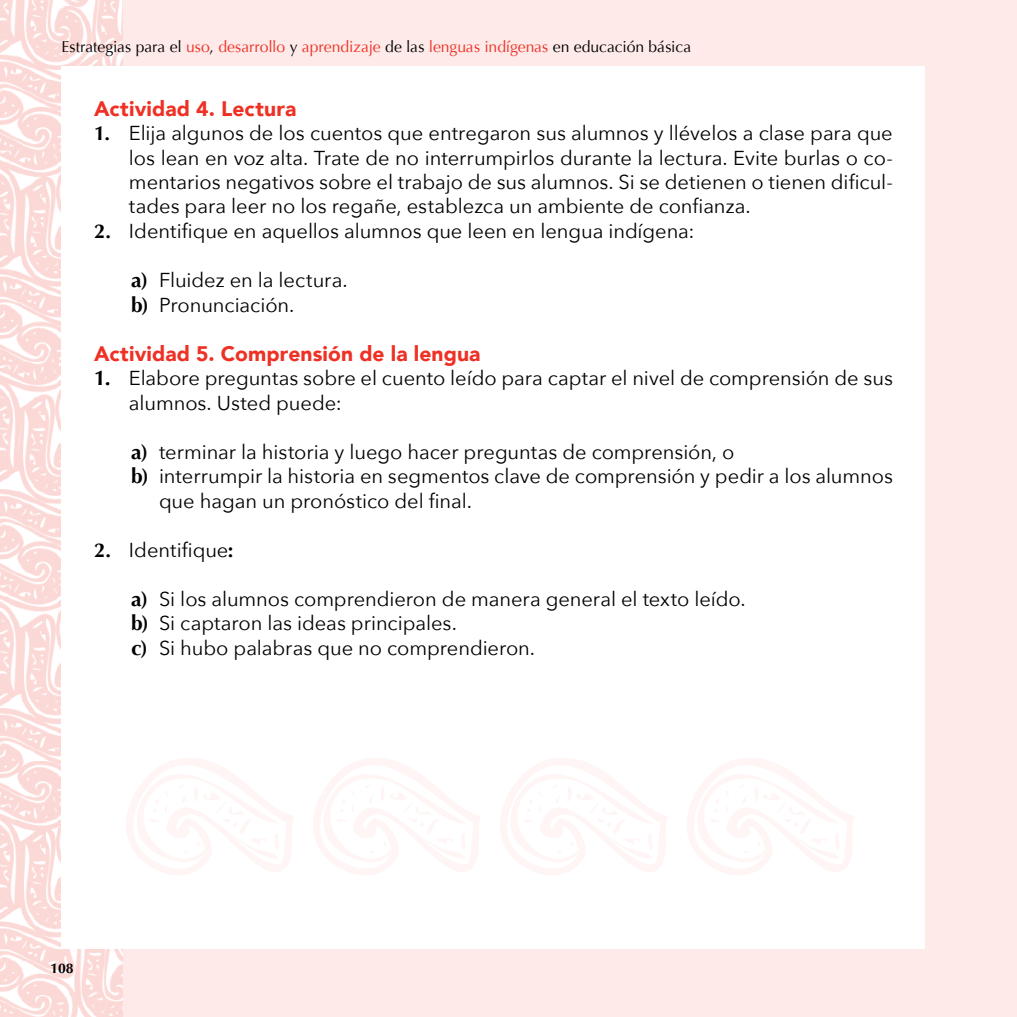
<style>
.page{position:relative;width:1017px;height:1017px;background:#fff}
.page>*{position:absolute;margin:0;border:0;box-sizing:border-box;transform-origin:0 0}
.t1{font:900 21px "Avenir";letter-spacing:.005em;color:#ee3124}
.t2{font:20.12px/24.5px "Avenir Next";letter-spacing:-.005em;color:#000}
.t3{font:15.75px "Optima";letter-spacing:-.005em;color:#000}
.t4{font:700 14px "Optima";color:#000}
.s1{color:#ee3124}
.s2{font-family:"Optima";font-weight:700}
.s3{font-family:"Optima";font-weight:700;font-size:21px}
</style>
<div class="page">
<img style="left:0;top:0;width:124px;height:1017px">
<div style="left:124px;top:0;width:893px;height:1017px;background:#fdeae9"></div>
<div style="left:62px;top:66px;width:863px;height:882px;background:#fff"></div>
<svg style="left:127px;top:758px;width:166px;height:117px"></svg>
<svg style="left:313px;top:758px;width:167px;height:117px"></svg>
<svg style="left:500px;top:758px;width:167px;height:117px"></svg>
<svg style="left:687px;top:758px;width:167px;height:117px"></svg>
<p class="t3" style="left:62px;top:37px;width:631px">Estrategias para el <span class="s1">uso</span>, <span class="s1">desarrollo</span> y <span class="s1">aprendizaje</span> de las <span class="s1">lenguas indígenas</span> en educación básica</p>
<p class="t1" style="left:94px;top:90px;width:204px">Actividad 4. Lectura</p>
<p class="t2" style="left:129px;top:120px;width:765px;text-align:justify;text-indent:-35px"><span class="s2">1.</span> Elija algunos de los cuentos que entregaron sus alumnos y llévelos a clase para que los lean en voz alta. Trate de no interrumpirlos durante la lectura. Evite burlas o co&shy;mentarios negativos sobre el trabajo de sus alumnos. Si se detienen o tienen dificul&shy;tades para leer no los regañe, establezca un ambiente de confianza.</p>
<p class="t2" style="left:94px;top:218px;width:602px"><span class="s2">2.</span> Identifique en aquellos alumnos que leen en lengua indígena:</p>
<p class="t2" style="left:131px;top:267px;width:218px"><span class="s3">a)</span> Fluidez en la lectura. <span class="s3">b)</span> Pronunciación.</p>
<p class="t1" style="left:94px;top:335px;width:388px">Actividad 5. Comprensión de la lengua</p>
<p class="t2" style="left:129px;top:365px;width:765px;text-indent:-35px"><span class="s3">1.</span> Elabore preguntas sobre el cuento leído para captar el nivel de comprensión de sus alumnos. Usted puede:</p>
<p class="t2" style="left:131px;top:438px;width:605px"><span class="s3">a)</span> terminar la historia y luego hacer preguntas de comprensión, o</p>
<p class="t2" style="left:131px;top:463px;width:763px"><span class="s3">b)</span> interrumpir la historia en segmentos clave de comprensión y pedir a los alumnos</p>
<p class="t2" style="left:159px;top:487px;width:314px">que hagan un pronóstico del final.</p>
<p class="t2" style="left:94px;top:536px;width:141px"><span class="s2">2.</span> Identifique<span class="s2">:</span></p>
<p class="t2" style="left:131px;top:585px;width:616px"><span class="s3">a)</span> Si los alumnos comprendieron de manera general el texto leído. <span class="s3">b)</span> Si captaron las ideas principales.<br><span class="s3">c)</span> Si hubo palabras que no comprendieron.</p>
<p class="t4" style="left:50px;top:960px;width:25px">108</p>
</div>
